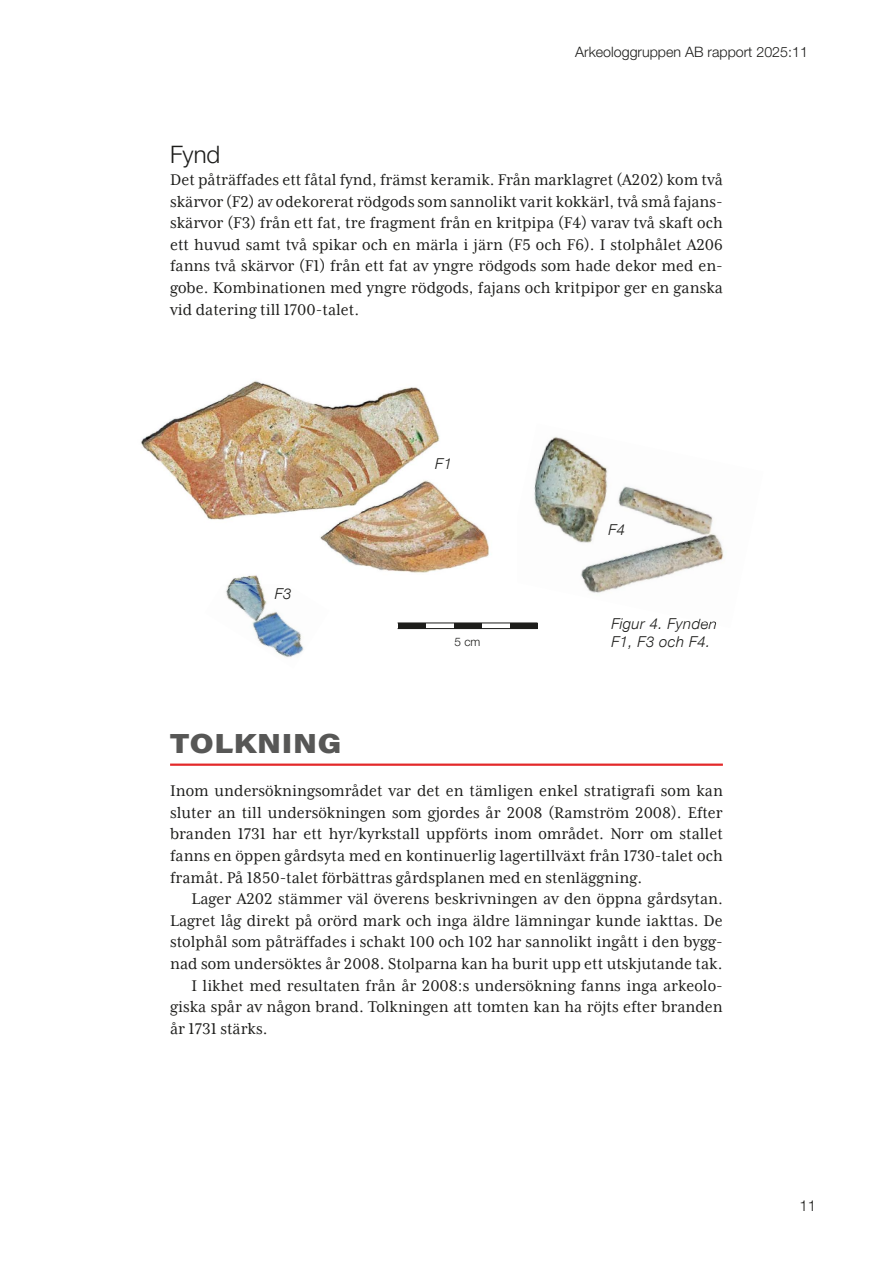
<style>
.page{position:relative;width:893px;height:1263px;background:#fff}
.page>*{position:absolute;margin:0;border:0;box-sizing:border-box;transform-origin:0 0}
.t1{font:900 27px "Acumin Pro Wide";letter-spacing:.025em;color:#575756}
.t2{font:300 24px "Helvetica Neue";color:#1d1d1b}
.t3{font:18px/21.6px "Mrs Eaves XL Serif Nar OT";color:#1d1d1b;text-align:justify}
.t4{font:italic 300 15px/18px "Helvetica Neue";letter-spacing:.025em;color:#1d1d1b}
.t5{font:300 15px "Helvetica Neue";color:#1d1d1b}
.t6{font:300 14.25px "Helvetica Neue";color:#1d1d1b}
.t7{font:300 11.85px "Helvetica Neue";color:#1d1d1b}
</style>
<div class="page">
<div style="left:398px;top:623px;width:28px;height:5px;background:#1d1d1b"></div>
<div style="left:454px;top:623px;width:28px;height:5px;background:#1d1d1b"></div>
<div style="left:510px;top:623px;width:27px;height:5px;background:#1d1d1b"></div>
<hr style="left:398px;top:628px;width:139px;height:1px;background:#1d1d1b">
<hr style="left:398px;top:623px;width:139px;height:1px;background:#1d1d1b">
<img style="left:141px;top:381px;width:348px;height:192px">
<img style="left:517px;top:436px;width:207px;height:192px">
<img style="left:687px;top:619px;width:30px;height:6px">
<img style="left:226px;top:584px;width:78px;height:73px">
<img style="left:222px;top:555px;width:65px;height:29px">
<hr style="left:170px;top:763px;width:553px;height:3px;background:#e3292a">
<p class="t6" style="left:575px;top:43px;width:234px">Arkeologgruppen AB rapport 2025:11</p>
<h2 class="t2" style="left:170px;top:140px;width:52px">Fynd</h2>
<p class="t3" style="left:170px;top:169px;width:554px">Det påträffades ett fåtal fynd, främst keramik. Från marklagret (A202) kom två skärvor (F2) av odekorerat rödgods som sannolikt varit kokkärl, två små fajans&shy;skärvor (F3) från ett fat, tre fragment från en kritpipa (F4) varav två skaft och ett huvud samt två spikar och en märla i järn (F5 och F6). I stolphålet A206 fanns två skärvor (F1) från ett fat av yngre rödgods som hade dekor med en&shy;gobe. Kombinationen med yngre rödgods, fajans och kritpipor ger en ganska vid datering till 1700-talet.</p>
<p class="t4" style="left:275px;top:585px;width:18px">F3</p>
<p class="t4" style="left:435px;top:455px;width:18px">F1</p>
<p class="t7" style="left:455px;top:634px;width:27px">5 cm</p>
<p class="t4" style="left:608px;top:520px;width:18px">F4</p>
<p class="t4" style="left:611px;top:615px;width:107px">Figur 4. Fynden<br>F1, F3 och F4.</p>
<h1 class="t1" style="left:170px;top:724px;width:173px">TOLKNING</h1>
<p class="t3" style="left:170px;top:780px;width:554px">Inom undersökningsområdet var det en tämligen enkel stratigrafi som kan sluter an till undersökningen som gjordes år 2008 (Ramström 2008). Efter branden 1731 har ett hyr/kyrkstall uppförts inom området. Norr om stallet fanns en öppen gårdsyta med en kontinuerlig lagertillväxt från 1730-talet och framåt. På 1850-talet förbättras gårdsplanen med en stenläggning.</p>
<p class="t3" style="left:191px;top:888px;width:533px">Lager A202 stämmer väl överens beskrivningen av den öppna gårdsytan.</p>
<p class="t3" style="left:170px;top:910px;width:554px">Lagret låg direkt på orörd mark och inga äldre lämningar kunde iakttas. De</p>
<p class="t3" style="left:170px;top:931px;width:554px">stolphål som påträffades i schakt 100 och 102 har sannolikt ingått i den bygg-</p>
<p class="t3" style="left:170px;top:953px;width:554px">nad som undersöktes år 2008. Stolparna kan ha burit upp ett utskjutande tak.</p>
<p class="t3" style="left:191px;top:974px;width:533px">I likhet med resultaten från år 2008:s undersökning fanns inga arkeolo-</p>
<p class="t3" style="left:170px;top:996px;width:554px">giska spår av någon brand. Tolkningen att tomten kan ha röjts efter branden</p>
<p class="t3" style="left:170px;top:1018px;width:99px">år 1731 stärks.</p>
<p class="t5" style="left:799px;top:1196px;width:18px">11</p>
</div>
